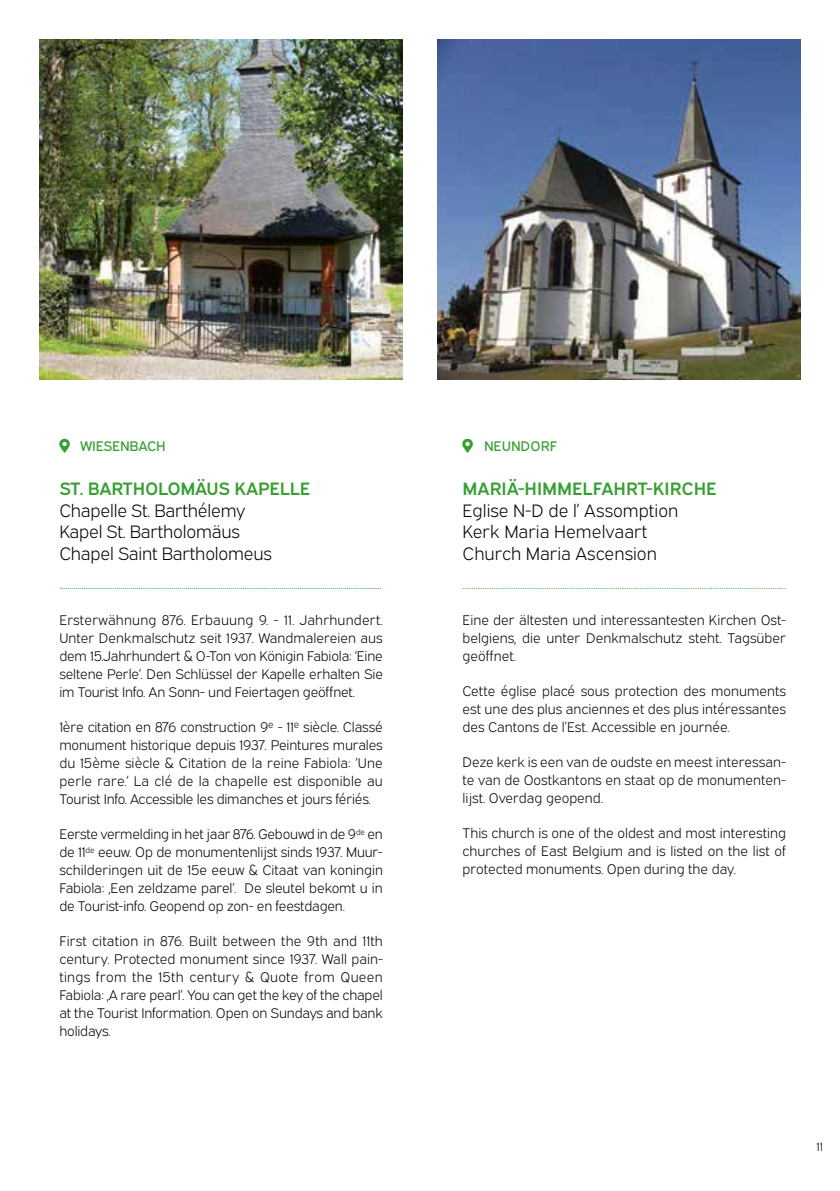
<style>
.page{position:relative;width:840px;height:1191px;background:#fff}
.page>*{position:absolute;margin:0;border:0;box-sizing:border-box;transform-origin:0 0}
.t1{font:18px/21.6px "Expressway Lt";letter-spacing:-.01em;color:#000}
.t2{font:18px "Expressway Sb";letter-spacing:-.015em;color:#379f32}
.t3{font:14px/18px "Expressway Lt";letter-spacing:-.01em;color:#000;text-align:justify}
.t4{font:14px "Expressway Lt";color:#379f32}
.t5{font:14px "Expressway Rg";letter-spacing:-.015em;color:#379f32}
.t6{font:12px "Expressway Lt";color:#000}
</style>
<div class="page">
<img style="left:437px;top:40px;width:362px;height:340px">
<img style="left:40px;top:40px;width:362px;height:340px">
<p class="t5" style="left:80px;top:435px;width:87px">WIESENBACH</p>
<p class="t2" style="left:59px;top:474px;width:252px">ST. BARTHOLOMÄUS KAPELLE</p>
<p class="t1" style="left:59px;top:498px;width:214px">Chapelle St. Barthélemy<br>Kapel St. Bartholomäus<br>Chapel Saint Bartholomeus</p>
<p class="t4" style="left:59px;top:573px;width:323px">..............................................................................................................................................................</p>
<p class="t3" style="left:59px;top:610px;width:325px">Ersterwähnung 876. Erbauung 9. - 11. Jahrhundert.<br>Unter Denkmalschutz seit 1937. Wandmalereien aus dem 15.Jahrhundert &amp; O-Ton von Königin Fabiola: ‘Eine seltene Perle‘. Den Schlüssel der Kapelle erhalten Sie im Tourist Info. An Sonn- und Feiertagen geöffnet.</p>
<p class="t3" style="left:59px;top:717px;width:325px">1ère citation en 876 construction 9<sup>e</sup> - 11<sup>e</sup> siècle. Classé monument historique depuis 1937. Peintures murales du 15ème siècle &amp; Citation de la reine Fabiola: ‘Une perle rare.‘ La clé de la chapelle est disponible au Tourist Info. Accessible les dimanches et jours fériés.</p>
<p class="t3" style="left:59px;top:824px;width:325px">Eerste vermelding in het jaar 876. Gebouwd in de 9<sup>de</sup> en de 11<sup>de</sup> eeuw. Op de monumentenlijst sinds 1937. Muur&shy;schilderingen uit de 15e eeuw &amp; Citaat van koningin Fabiola: ‚Een zeldzame parel‘. De sleutel bekomt u in de Tourist-info. Geopend op zon- en feestdagen.</p>
<p class="t3" style="left:59px;top:931px;width:325px">First citation in 876. Built between the 9th and 11th century. Protected monument since 1937. Wall pain&shy;tings from the 15th century &amp; Quote from Queen Fabiola: ‚A rare pearl‘. You can get the key of the chapel at the Tourist Information. Open on Sundays and bank holidays.</p>
<p class="t5" style="left:483px;top:435px;width:75px">NEUNDORF</p>
<p class="t2" style="left:462px;top:474px;width:255px">MARIÄ-HIMMELFAHRT-KIRCHE</p>
<p class="t1" style="left:462px;top:498px;width:217px">Eglise N-D de l’ Assomption<br>Kerk Maria Hemelvaart<br>Church Maria Ascension</p>
<p class="t4" style="left:462px;top:573px;width:324px">..................................................................................................................................................</p>
<p class="t3" style="left:462px;top:610px;width:325px">Eine der ältesten und interessantesten Kirchen Ost&shy;belgiens, die unter Denkmalschutz steht. Tagsüber geöffnet.</p>
<p class="t3" style="left:462px;top:681px;width:325px">Cette église placé sous protection des monuments est une des plus anciennes et des plus intéressantes des Cantons de l’Est. Accessible en journée.</p>
<p class="t3" style="left:462px;top:752px;width:325px">Deze kerk is een van de oudste en meest interessan&shy;te van de Oostkantons en staat op de monumenten&shy;lijst. Overdag geopend.</p>
<p class="t3" style="left:462px;top:823px;width:325px">This church is one of the oldest and most interesting churches of East Belgium and is listed on the list of protected monuments. Open during the day.</p>
<p class="t6" style="left:816px;top:1138px;width:8px">11</p>
</div>
